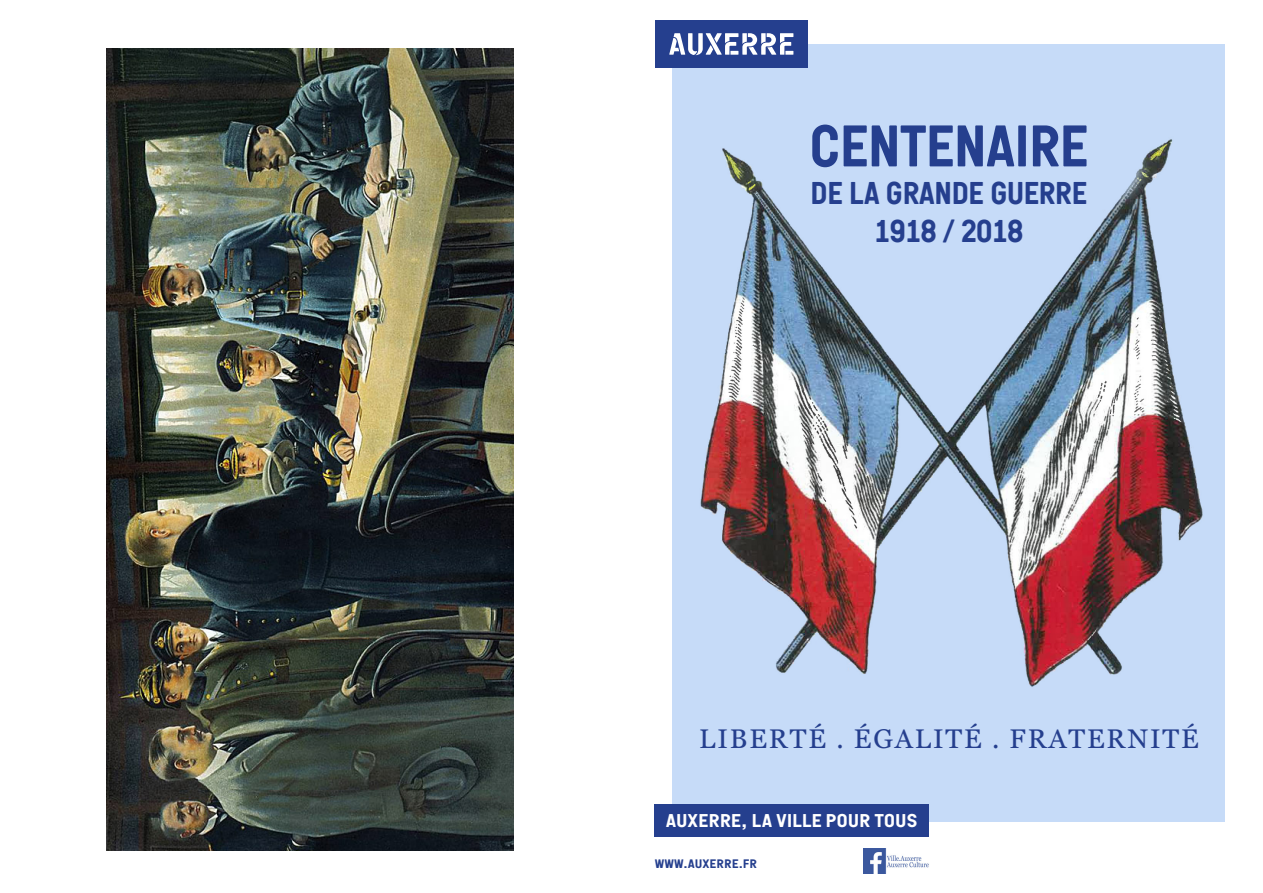
<style>
.page{position:relative;width:1263px;height:893px;background:#fff}
.page>*{position:absolute;margin:0;border:0;box-sizing:border-box;transform-origin:0 0}
.t1{font:58.5px "Auxerrenormal";letter-spacing:-.03em;color:#253f8e}
.t2{font:31.5px "Auxerrenormal";letter-spacing:-.03em;color:#253f8e}
.t3{font:27px "Georgia";letter-spacing:.07em;color:#253f8e}
.t4{font:18.45px "Auxerrenormal";letter-spacing:-.005em;color:#fff;scale:1.11 1}
.t5{font:12.3px "Auxerrenormal";color:#253f8e;scale:1.11 1}
</style>
<div class="page">
<img style="left:672px;top:45px;width:553px;height:777px">
<div style="left:655px;top:20px;width:153px;height:48px;background:#253f8e"></div>
<svg style="left:669px;top:33px;width:124px;height:22px"></svg>
<div style="left:655px;top:804px;width:274px;height:33px;background:#253f8e"></div>
<img style="left:863px;top:848px;width:66px;height:26px">
<img style="left:106px;top:48px;width:408px;height:802px">
<p class="t1" style="left:809px;top:115px;width:282px">CENTENAIRE</p>
<p class="t2" style="left:810px;top:177px;width:279px">DE LA GRANDE GUERRE</p>
<p class="t2" style="left:874px;top:214px;width:151px">1918 / 2018</p>
<p class="t3" style="left:699px;top:722px;width:501px">LIBERTÉ . ÉGALITÉ . FRATERNITÉ</p>
<p class="t4" style="left:666px;top:811px;width:228px">AUXERRE, LA VILLE POUR TOUS</p>
<p class="t5" style="left:655px;top:857px;width:94px">WWW.AUXERRE.FR</p>
</div>
